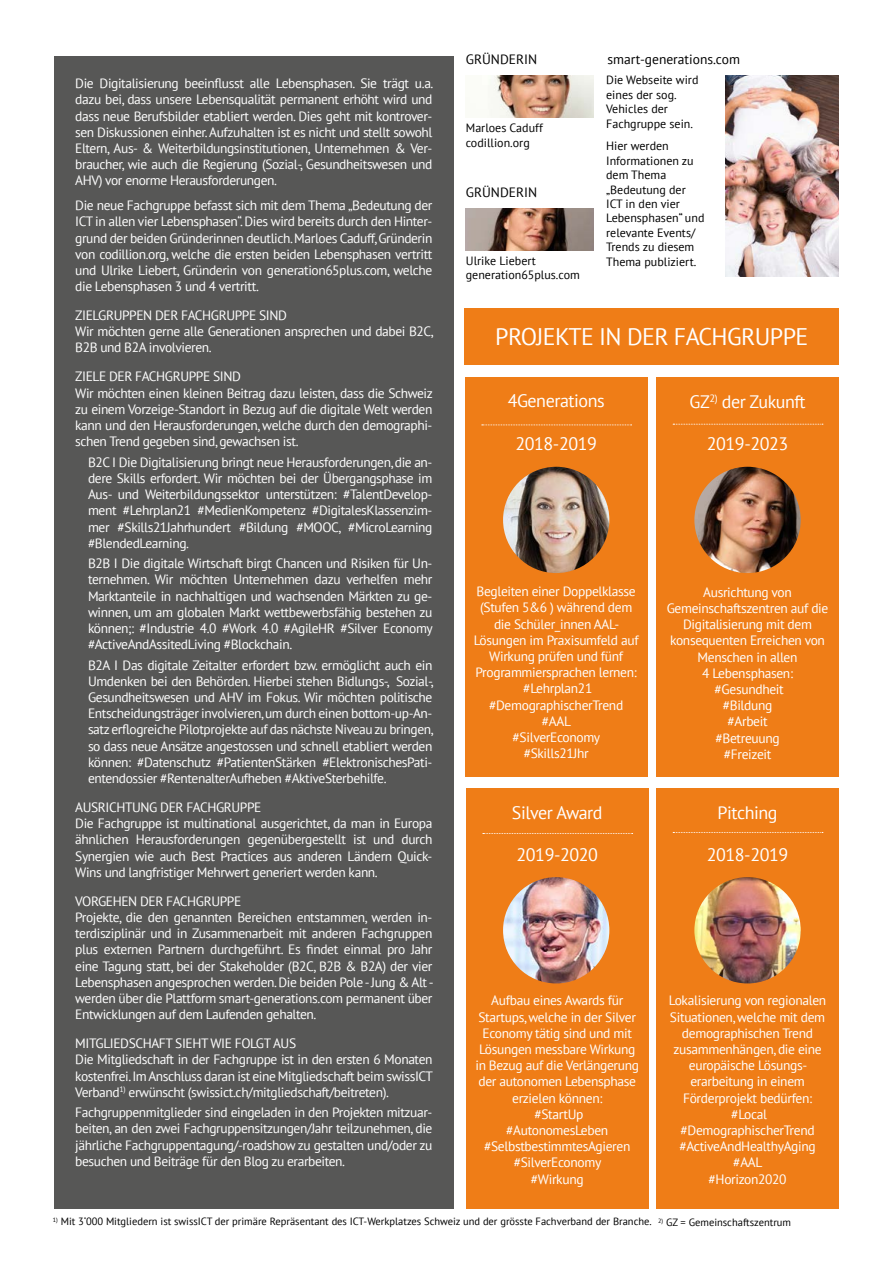
<style>
.page{position:relative;width:893px;height:1263px;background:#fff}
.page>*{position:absolute;margin:0;border:0;box-sizing:border-box;transform-origin:0 0}
.t1{font:24px "PT Sans";letter-spacing:-.025em;color:#fff}
.t2{font:18px "PT Sans";letter-spacing:-.025em;color:#fff}
.t3{font:13.5px/16.2px "PT Sans";letter-spacing:-.03em;color:#fff;text-align:justify}
.t4{font:13.5px "PT Sans";color:#000}
.t5{font:12px/14.4px "PT Sans";color:#000}
.t6{font:10.5px "PT Sans";color:#000}
.t7{font:6.15px "PT Sans";color:#000}
</style>
<div class="page">
<div style="left:656px;top:377px;width:183px;height:400px;background:#ef7d17"></div>
<img style="left:488px;top:75px;width:105px;height:43px">
<div style="left:54px;top:57px;width:400px;height:1152px;background:#575756"></div>
<div style="left:465px;top:308px;width:374px;height:57px;background:#ef7d17"></div>
<div style="left:656px;top:789px;width:183px;height:420px;background:#ef7d17"></div>
<div style="left:466px;top:789px;width:183px;height:420px;background:#ef7d17"></div>
<div style="left:465px;top:377px;width:183px;height:400px;background:#ef7d17"></div>
<img style="left:694px;top:467px;width:107px;height:106px;border-radius:53px">
<svg style="left:673px;top:424px;width:150px;height:1px"></svg>
<svg style="left:483px;top:833px;width:150px;height:1px"></svg>
<svg style="left:673px;top:832px;width:150px;height:1px"></svg>
<img style="left:466px;top:208px;width:127px;height:43px">
<img style="left:503px;top:467px;width:106px;height:106px;border-radius:53px">
<img style="left:694px;top:877px;width:107px;height:106px;border-radius:53px">
<img style="left:503px;top:877px;width:106px;height:106px;border-radius:53px">
<svg style="left:482px;top:425px;width:150px;height:1px"></svg>
<img style="left:725px;top:75px;width:114px;height:201px">
<p class="t3" style="left:75px;top:75px;width:360px">Die Digitalisierung beeinflusst alle Lebensphasen. Sie trägt u.a. dazu bei, dass unsere Lebensqualität permanent erhöht wird und dass neue Berufsbilder etabliert werden. Dies geht mit kontrover&shy;sen Diskussionen einher. Aufzuhalten ist es nicht und stellt sowohl Eltern, Aus- &amp; Weiterbildungsinstitutionen, Unternehmen &amp; Ver&shy;braucher, wie auch die Regierung (Sozial-, Gesundheitswesen und AHV) vor enorme Herausforderungen.</p>
<p class="t3" style="left:75px;top:197px;width:359px">Die neue Fachgruppe befasst sich mit dem Thema „Bedeutung der ICT in allen vier Lebensphasen“. Dies wird bereits durch den Hinter&shy;grund der beiden Gründerinnen deutlich. Marloes Caduff, Gründerin von codillion.org, welche die ersten beiden Lebensphasen vertritt und Ulrike Liebert, Gründerin von generation65plus.com, welche die Lebensphasen 3 und 4 vertritt.</p>
<p class="t3" style="left:75px;top:307px;width:360px;text-align:left">ZIELGRUPPEN DER FACHGRUPPE SIND<br>Wir möchten gerne alle Generationen ansprechen und dabei B2C,<br>B2B und B2A involvieren.</p>
<p class="t3" style="left:75px;top:368px;width:359px;text-align:left">ZIELE DER FACHGRUPPE SIND<br>Wir möchten einen kleinen Beitrag dazu leisten, dass die Schweiz zu einem Vorzeige-Standort in Bezug auf die digitale Welt werden kann und den Herausforderungen, welche durch den demographi&shy;schen Trend gegeben sind, gewachsen ist.</p>
<p class="t3" style="left:88px;top:454px;width:346px">B2C I Die Digitalisierung bringt neue Herausforderungen, die an&shy;dere Skills erfordert. Wir möchten bei der Übergangsphase im Aus- und Weiterbildungssektor unterstützen: #TalentDevelop&shy;ment #Lehrplan21 #MedienKompetenz #DigitalesKlassenzim&shy;mer #Skills21Jahrhundert #Bildung #MOOC, #MicroLearning #BlendedLearning.</p>
<p class="t3" style="left:88px;top:555px;width:346px">B2B I Die digitale Wirtschaft birgt Chancen und Risiken für Un&shy;ternehmen. Wir möchten Unternehmen dazu verhelfen mehr Marktanteile in nachhaltigen und wachsenden Märkten zu ge&shy;winnen, um am globalen Markt wettbewerbsfähig bestehen zu können;: #Industrie 4.0 #Work 4.0 #AgileHR #Silver Economy #ActiveAndAssitedLiving #Blockchain.</p>
<p class="t3" style="left:88px;top:656px;width:347px">B2A I Das digitale Zeitalter erfordert bzw. ermöglicht auch ein Umdenken bei den Behörden. Hierbei stehen Bidlungs-, Sozial-, Gesundheitswesen und AHV im Fokus. Wir möchten politische Entscheidungsträger involvieren, um durch einen bottom-up-An&shy;satz erflogreiche Pilotprojekte auf das nächste Niveau zu bringen, so dass neue Ansätze angestossen und schnell etabliert werden können: #Datenschutz #PatientenStärken #ElektronischesPati&shy;entendossier #RentenalterAufheben #AktiveSterbehilfe.</p>
<p class="t3" style="left:75px;top:799px;width:359px;text-align:left">AUSRICHTUNG DER FACHGRUPPE<br>Die Fachgruppe ist multinational ausgerichtet, da man in Europa ähnlichen Herausforderungen gegenübergestellt ist und durch Synergien wie auch Best Practices aus anderen Ländern Quick-Wins und langfristiger Mehrwert generiert werden kann.</p>
<p class="t3" style="left:75px;top:893px;width:360px;text-align:left">VORGEHEN DER FACHGRUPPE<br>Projekte, die den genannten Bereichen entstammen, werden in&shy;terdisziplinär und in Zusammenarbeit mit anderen Fachgruppen plus externen Partnern durchgeführt. Es findet einmal pro Jahr eine Tagung statt, bei der Stakeholder (B2C, B2B &amp; B2A) der vier Lebensphasen angesprochen werden. Die beiden Pole - Jung &amp; Alt - werden über die Plattform smart-generations.com permanent über Entwicklungen auf dem Laufenden gehalten.</p>
<p class="t3" style="left:75px;top:1035px;width:359px;text-align:left">MITGLIEDSCHAFT SIEHT WIE FOLGT AUS<br>Die Mitgliedschaft in der Fachgruppe ist in den ersten 6 Monaten kostenfrei. Im Anschluss daran ist eine Mitgliedschaft beim swissICT Verband<sup>1)</sup> erwünscht (swissict.ch/mitgliedschaft/beitreten).</p>
<p class="t3" style="left:75px;top:1104px;width:359px">Fachgruppenmitglieder sind eingeladen in den Projekten mitzuar&shy;beiten, an den zwei Fachgruppensitzungen/Jahr teilzunehmen, die jährliche Fachgruppentagung/-roadshow zu gestalten und/oder zu besuchen und Beiträge für den Blog zu erarbeiten.</p>
<p class="t4" style="left:466px;top:51px;width:73px">GRÜNDERIN</p>
<p class="t5" style="left:466px;top:120px;width:78px">Marloes Caduff codillion.org</p>
<p class="t4" style="left:466px;top:184px;width:73px">GRÜNDERIN</p>
<p class="t5" style="left:466px;top:253px;width:115px">Ulrike Liebert generation65plus.com</p>
<p class="t4" style="left:608px;top:51px;width:134px">smart-generations.com</p>
<p class="t5" style="left:606px;top:73px;width:94px">Die Webseite wird eines der sog.<br>Vehicles der<br>Fachgruppe sein.</p>
<p class="t5" style="left:606px;top:139px;width:100px">Hier werden<br>Informationen zu dem Thema „Bedeutung der<br>ICT in den vier<br>Lebensphasen“ und relevante Events/<br>Trends zu diesem<br>Thema publiziert.</p>
<h1 class="t1" style="left:495px;top:321px;width:315px">PROJEKTE IN DER FACHGRUPPE</h1>
<h2 class="t2" style="left:508px;top:389px;width:99px">4Generations</h2>
<h2 class="t2" style="left:515px;top:432px;width:83px">2018-2019</h2>
<h2 class="t2" style="left:689px;top:390px;width:118px">GZ<sup>2)</sup> der Zukunft</h2>
<h2 class="t2" style="left:707px;top:432px;width:83px">2019-2023</h2>
<p class="t3" style="left:474px;top:583px;width:166px;text-align:center">Begleiten einer Doppelklasse (Stufen 5&amp;6 ) während dem die Schüler_innen AAL-<br>Lösungen im Praxisumfeld auf<br>Wirkung prüfen und fünf<br>Programmiersprachen lernen: #Lehrplan21 #DemographischerTrend #AAL<br>#SilverEconomy<br>#Skills21Jhr</p>
<h2 class="t2" style="left:512px;top:801px;width:92px">Silver Award</h2>
<h2 class="t2" style="left:517px;top:843px;width:83px">2019-2020</h2>
<p class="t3" style="left:667px;top:584px;width:163px;text-align:center">Ausrichtung von<br>Gemeinschaftszentren auf die<br>Digitalisierung mit dem konsequenten Erreichen von<br>Menschen in allen<br>4 Lebensphasen: #Gesundheit<br>#Bildung<br>#Arbeit<br>#Betreuung<br>#Freizeit</p>
<h2 class="t2" style="left:718px;top:801px;width:61px">Pitching</h2>
<h2 class="t2" style="left:707px;top:843px;width:83px">2018-2019</h2>
<p class="t3" style="left:475px;top:992px;width:165px;text-align:center">Aufbau eines Awards für<br>Startups, welche in der Silver<br>Economy tätig sind und mit<br>Lösungen messbare Wirkung in Bezug auf die Verlängerung der autonomen Lebensphase erzielen können:<br>#StartUp<br>#AutonomesLeben #SelbstbestimmtesAgieren #SilverEconomy<br>#Wirkung</p>
<p class="t3" style="left:669px;top:992px;width:159px;text-align:center">Lokalisierung von regionalen<br>Situationen, welche mit dem demographischen Trend zusammenhängen, die eine europäische Lösungs&shy;erarbeitung in einem<br>Förderprojekt bedürfen: #Local #DemographischerTrend #ActiveAndHealthyAging #AAL<br>#Horizon2020</p>
<p class="t6" style="left:53px;top:1215px;width:600px"><sup>1)</sup> Mit 3‘000 Mitgliedern ist swissICT der primäre Repräsentant des ICT-Werkplatzes Schweiz und der grösste Fachverband der Branche.</p>
<p class="t6" style="left:666px;top:1216px;width:126px">GZ = Gemeinschaftszentrum</p>
<p class="t7" style="left:658px;top:1216px;width:7px">2)</p>
</div>
